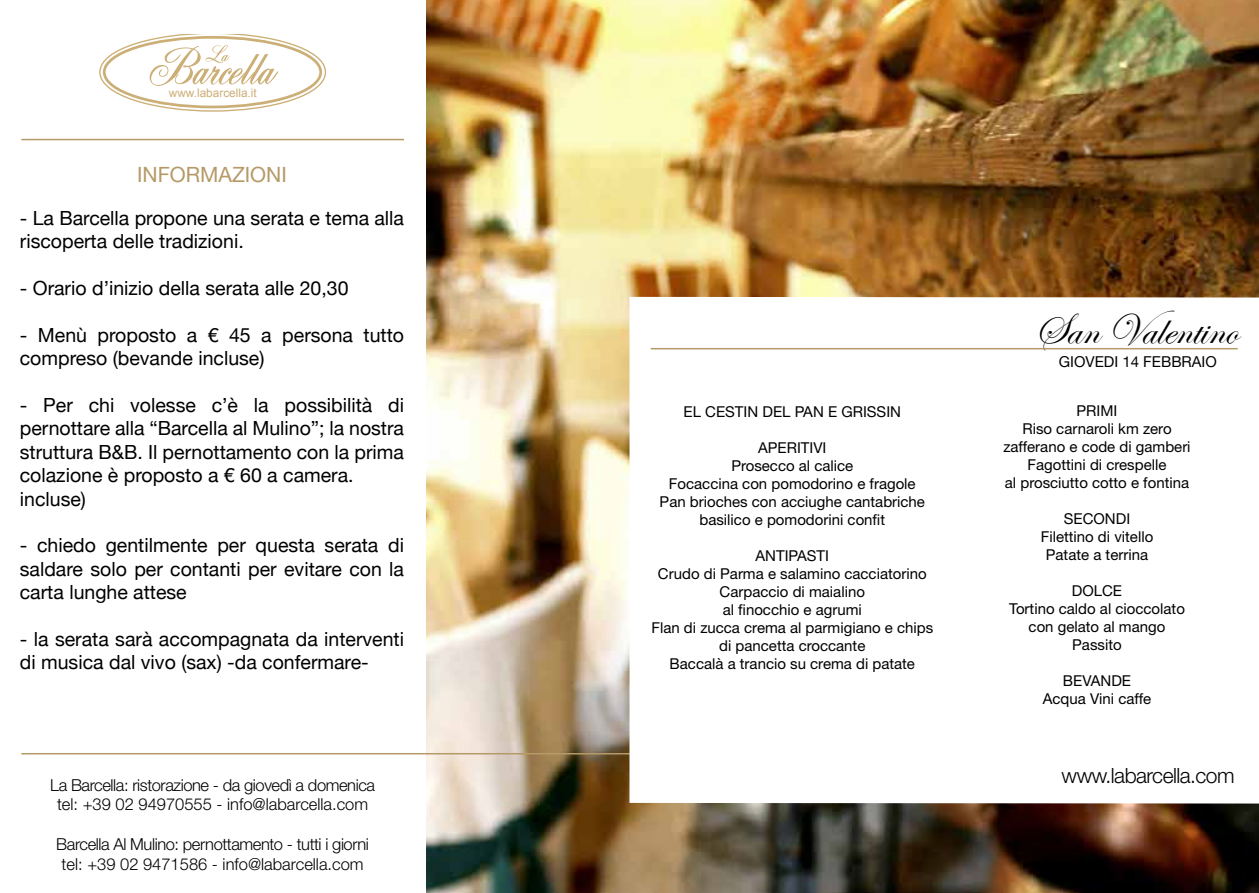
<style>
.page{position:relative;width:1259px;height:893px;background:#fff}
.page>*{position:absolute;margin:0;border:0;box-sizing:border-box;transform-origin:0 0}
.t1{font:45px "Edwardian Script ITC";color:#000}
.t2{font:300 21px "Helvetica Neue LT Std";letter-spacing:-.025em;color:#000}
.t3{font:21px "Helvetica Neue";color:#b59a67}
.t4{font:19.5px/23.4px "Helvetica Neue";color:#000}
.t5{font:300 16.5px/19.8px "Helvetica Neue LT Std";letter-spacing:-.025em;color:#000;text-align:center}
.t6{font:15px/18px "Helvetica Neue LT Std";color:#000;text-align:center}
.t7{font:15px "Helvetica Neue";color:#000}
.t8{font:11.85px "Arial";color:#ccaf76}
</style>
<div class="page">
<img style="left:425px;top:0;width:834px;height:893px">
<svg style="left:99px;top:34px;width:227px;height:78px"></svg>
<div style="left:103px;top:36px;width:219px;height:72px;border:3px solid #ccaf76;border-radius:50%"></div>
<hr style="left:21px;top:139px;width:383px;height:1px;background:#b59a67">
<hr style="left:21px;top:753px;width:1216px;height:1px;background:#b59a67">
<svg style="left:629px;top:297px;width:630px;height:506px"></svg>
<hr style="left:651px;top:348px;width:586px;height:1px;background:#b59a67">
<p class="t8" style="left:169px;top:85px;width:89px">www.labarcella.it</p>
<h2 class="t3" style="left:137px;top:162px;width:151px">INFORMAZIONI</h2>
<h3 class="t4" style="left:20px;top:206px;width:386px">- La Barcella propone una serata e tema alla riscoperta delle tradizioni.</h3>
<h3 class="t4" style="left:20px;top:276px;width:330px">- Orario d’inizio della serata alle 20,30</h3>
<h3 class="t4" style="left:20px;top:323px;width:386px">- Menù proposto a € 45 a persona tutto compreso (bevande incluse)</h3>
<h3 class="t4" style="left:20px;top:393px;width:386px">- Per chi volesse c’è la possibilità di pernottare alla “Barcella al Mulino”; la nostra struttura B&amp;B. Il pernottamento con la prima colazione è proposto a € 60 a camera. incluse)</h3>
<h3 class="t4" style="left:20px;top:533px;width:386px;text-align:justify">- chiedo gentilmente per questa serata di saldare solo per contanti per evitare con la carta lunghe attese</h3>
<h3 class="t4" style="left:20px;top:627px;width:386px">- la serata sarà accompagnata da interventi di musica dal vivo (sax) -da confermare-</h3>
<p class="t5" style="left:50px;top:774px;width:326px">La Barcella: ristorazione - da giovedì a domenica tel: +39 02 94970555 - info@labarcella.com</p>
<p class="t5" style="left:56px;top:834px;width:314px">Barcella Al Mulino: pernottamento - tutti i giorni tel: +39 02 9471586 - info@labarcella.com</p>
<p class="t6" style="left:683px;top:402px;width:219px">EL CESTIN DEL PAN E GRISSIN</p>
<p class="t6" style="left:659px;top:438px;width:267px">APERITIVI<br>Prosecco al calice<br>Focaccina con pomodorino e fragole<br>Pan brioches con acciughe cantabriche basilico e pomodorini confit</p>
<p class="t6" style="left:651px;top:546px;width:283px">ANTIPASTI<br>Crudo di Parma e salamino cacciatorino<br>Carpaccio di maialino<br>al finocchio e agrumi<br>Flan di zucca crema al parmigiano e chips di pancetta croccante<br>Baccalà a trancio su crema di patate</p>
<h1 class="t1" style="left:1034px;top:304px;width:205px">San Valentino</h1>
<p class="t7" style="left:1058px;top:353px;width:160px">GIOVEDI 14 FEBBRAIO</p>
<p class="t6" style="left:1003px;top:401px;width:189px">PRIMI<br>Riso carnaroli km zero zafferano e code di gamberi<br>Fagottini di crespelle<br>al prosciutto cotto e fontina</p>
<p class="t6" style="left:1040px;top:509px;width:114px">SECONDI<br>Filettino di vitello<br>Patate a terrina</p>
<p class="t6" style="left:1009px;top:581px;width:177px">DOLCE<br>Tortino caldo al cioccolato con gelato al mango<br>Passito</p>
<p class="t6" style="left:1042px;top:671px;width:110px">BEVANDE<br>Acqua Vini caffe</p>
<h2 class="t2" style="left:1061px;top:763px;width:174px">www.labarcella.com</h2>
</div>
